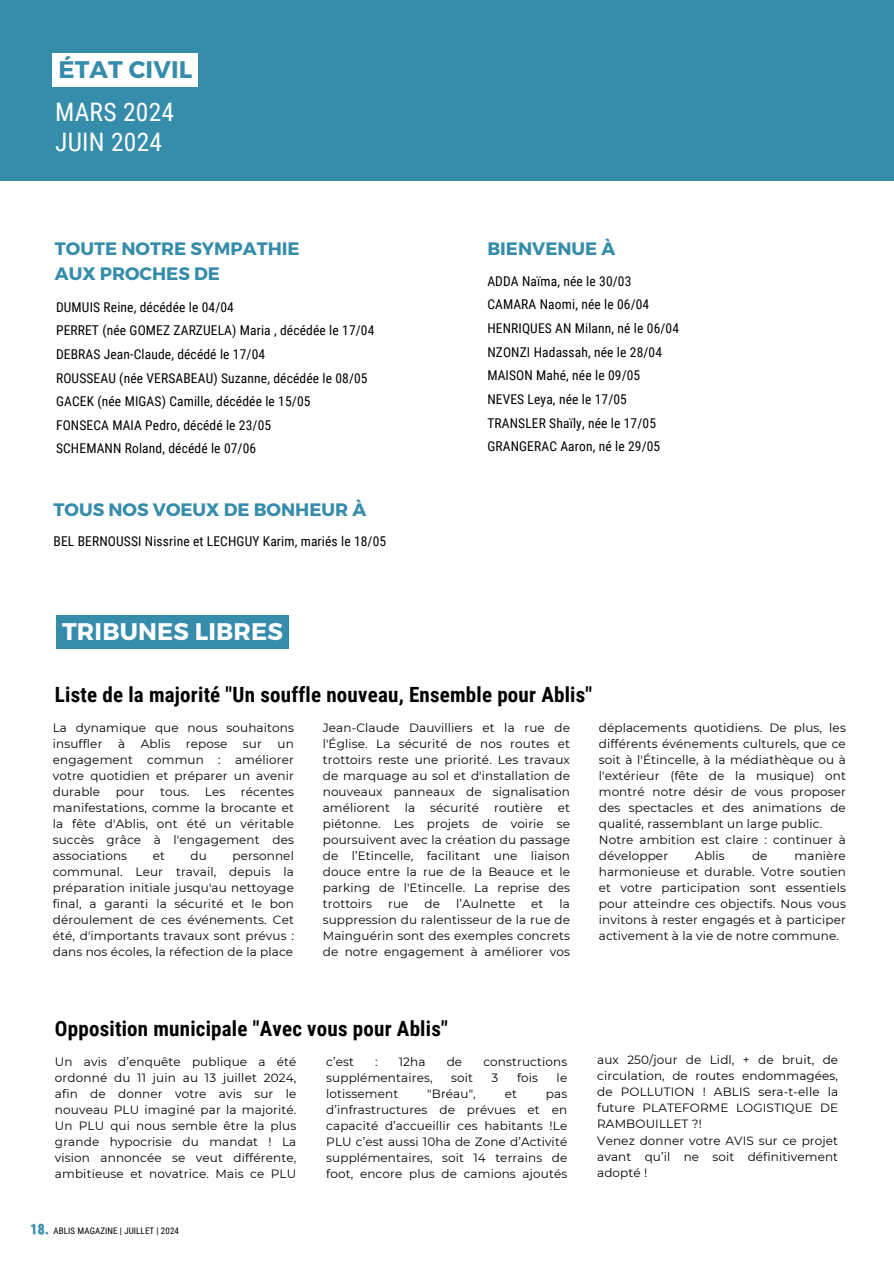
<style>
.page{position:relative;width:894px;height:1264px;background:#fff}
.page>*{position:absolute;margin:0;border:0;box-sizing:border-box;transform-origin:0 0}
.t1{font:25.5px/30.3px "Roboto Condensed";letter-spacing:.01em;color:#fff}
.t2{font:700 24px "Montserrat";letter-spacing:.005em;color:#fff}
.t3{font:700 24px "Montserrat";letter-spacing:.005em;color:#358cab}
.t4{font:700 21px "Roboto Condensed";letter-spacing:.01em;color:#000}
.t5{font:700 18px/24.8px "Montserrat";color:#358cab}
.t6{font:13.5px/23.7px "Roboto Condensed";letter-spacing:.01em;color:#000}
.t7{font:12px/16px "Montserrat";letter-spacing:.01em;color:#000;text-align:justify}
.t8{font:9px "Roboto Condensed";letter-spacing:.01em;color:#000}
.s1{font-weight:700;font-size:14.4px;color:rgb(53 140 171/.4)}
</style>
<div class="page">
<div style="left:0;top:0;width:893px;height:180px;background:#358cab"></div>
<div style="left:56px;top:614px;width:233px;height:34px;background:#358cab"></div>
<div style="left:53px;top:53px;width:145px;height:33px;background:#fff"></div>
<p class="t3" style="left:58px;top:54px;width:135px">ÉTAT CIVIL</p>
<p class="t1" style="left:55px;top:97px;width:120px">MARS 2024<br>JUIN 2024</p>
<h4 class="t5" style="left:55px;top:236px;width:246px">TOUTE NOTRE SYMPATHIE<br>AUX PROCHES DE</h4>
<h6 class="t6" style="left:56px;top:295px;width:320px">DUMUIS Reine, décédée le 04/04<br>PERRET (née GOMEZ ZARZUELA) Maria , décédée le 17/04<br>DEBRAS Jean-Claude, décédé le 17/04<br>ROUSSEAU (née VERSABEAU) Suzanne, décédée le 08/05<br>GACEK (née MIGAS) Camille, décédée le 15/05<br>FONSECA MAIA Pedro, décédé le 23/05<br>SCHEMANN Roland, décédé le 07/06</h6>
<h2 class="t5" style="left:54px;top:496px;width:314px">TOUS NOS VOEUX DE BONHEUR À</h2>
<h4 class="t6" style="left:54px;top:529px;width:334px">BEL BERNOUSSI Nissrine et LECHGUY Karim, mariés le 18/05</h4>
<p class="t2" style="left:62px;top:616px;width:222px">TRIBUNES LIBRES</p>
<h1 class="t5" style="left:487px;top:236px;width:129px">BIENVENUE À</h1>
<h6 class="t6" style="left:487px;top:269px;width:193px">ADDA Naïma, née le 30/03<br>CAMARA Naomi, née le 06/04<br>HENRIQUES AN Milann, né le 06/04<br>NZONZI Hadassah, née le 28/04<br>MAISON Mahé, née le 09/05<br>NEVES Leya, née le 17/05<br>TRANSLER Shaïly, née le 17/05<br>GRANGERAC Aaron, né le 29/05</h6>
<h4 class="t4" style="left:55px;top:682px;width:538px">Liste de la majorité "Un souffle nouveau, Ensemble pour Ablis"</h4>
<p class="t7" style="left:53px;top:720px;width:242px">La dynamique que nous souhaitons insuffler</p>
<p class="t7" style="left:118px;top:736px;width:9px">à</p>
<p class="t7" style="left:141px;top:736px;width:31px">Ablis</p>
<p class="t7" style="left:186px;top:736px;width:43px">repose</p>
<p class="t7" style="left:243px;top:736px;width:20px">sur</p>
<p class="t7" style="left:53px;top:736px;width:242px;text-indent:225px">un engagement commun : améliorer votre quotidien et préparer un avenir durable</p>
<p class="t7" style="left:53px;top:784px;width:242px;text-indent:188px">récentes manifestations, comme la brocante et la fête d'Ablis, ont été un véritable succès grâce à l'engagement des associations</p>
<p class="t7" style="left:116px;top:784px;width:30px">pour</p>
<p class="t7" style="left:160px;top:784px;width:31px">tous.</p>
<p class="t7" style="left:205px;top:784px;width:22px">Les</p>
<p class="t7" style="left:53px;top:848px;width:242px;text-indent:180px">personnel communal. Leur travail, depuis la préparation initiale jusqu'au nettoyage final, a garanti la sécurité et le bon déroulement de ces événements. Cet été, d'importants travaux sont prévus : dans nos écoles, la réfection de la place</p>
<p class="t7" style="left:153px;top:848px;width:14px">et</p>
<p class="t7" style="left:190px;top:848px;width:18px">du</p>
<p class="t7" style="left:322px;top:720px;width:249px">Jean-Claude Dauvilliers et la rue de l'Église. La sécurité de nos routes et trottoirs reste une priorité. Les travaux de marquage au sol et d'installation de nouveaux panneaux de signalisation améliorent la sécurité routière et piétonne. Les projets de voirie se poursuivent avec la création du passage de l’Etincelle, facilitant une liaison douce entre la rue de la Beauce et le parking de l'Etincelle. La reprise des trottoirs</p>
<p class="t7" style="left:388px;top:896px;width:22px">rue</p>
<p class="t7" style="left:424px;top:896px;width:17px">de</p>
<p class="t7" style="left:456px;top:896px;width:61px">l’Aulnette</p>
<p class="t7" style="left:531px;top:896px;width:14px">et</p>
<p class="t7" style="left:322px;top:896px;width:249px;text-indent:237px">la suppression du ralentisseur de la rue de Mainguérin sont des exemples concrets de notre engagement à améliorer vos</p>
<h6 class="t4" style="left:55px;top:1016px;width:394px">Opposition municipale "Avec vous pour Ablis"</h6>
<p class="t7" style="left:55px;top:1053px;width:243px">Un avis d’enquête publique a été ordonné du 11 juin au 13 juillet 2024, afin de donner votre avis sur le nouveau PLU imaginé par la majorité.<br>Un PLU qui nous semble être la plus grande hypocrisie du mandat ! La vision annoncée se veut différente, ambitieuse et novatrice. Mais ce PLU</p>
<p class="t8" style="left:31px;top:1226px;width:149px"><span class="s1">18.</span> ABLIS MAGAZINE | JUILLET | 2024</p>
<p class="t7" style="left:326px;top:1053px;width:29px">c’est</p>
<p class="t7" style="left:375px;top:1053px;width:4px">:</p>
<p class="t7" style="left:399px;top:1053px;width:28px">12ha</p>
<p class="t7" style="left:446px;top:1053px;width:17px">de</p>
<p class="t7" style="left:483px;top:1053px;width:85px">constructions</p>
<p class="t7" style="left:326px;top:1069px;width:108px">supplémentaires,</p>
<p class="t7" style="left:451px;top:1069px;width:23px">soit</p>
<p class="t7" style="left:491px;top:1069px;width:8px">3</p>
<p class="t7" style="left:517px;top:1069px;width:23px">fois</p>
<p class="t7" style="left:556px;top:1069px;width:12px">le</p>
<p class="t7" style="left:326px;top:1085px;width:74px">lotissement</p>
<p class="t7" style="left:427px;top:1085px;width:50px">"Bréau",</p>
<p class="t7" style="left:504px;top:1085px;width:14px">et</p>
<p class="t7" style="left:326px;top:1085px;width:242px;text-indent:219px">pas d’infrastructures de prévues et en capacité d’accueillir ces habitants !Le PLU c’est aussi 10ha de Zone d’Activité supplémentaires, soit 14 terrains de foot, encore plus de camions ajoutés</p>
<h1 class="t7" style="left:598px;top:720px;width:248px">déplacements quotidiens. De plus, les différents événements culturels, que ce soit à l'Étincelle, à la médiathèque ou à l'extérieur (fête de la musique) ont montré notre désir de vous proposer des spectacles et des animations de qualité, rassemblant un large public.</h1>
<h3 class="t7" style="left:598px;top:832px;width:248px">Notre ambition est claire : continuer à développer</h3>
<h3 class="t7" style="left:598px;top:848px;width:248px;text-indent:196px">manière harmonieuse et durable. Votre soutien et votre participation sont essentiels pour atteindre ces objectifs. Nous vous invitons à rester engagés et à participer activement à la vie de notre commune.</h3>
<h3 class="t7" style="left:695px;top:848px;width:31px">Ablis</h3>
<h3 class="t7" style="left:751px;top:848px;width:17px">de</h3>
<h5 class="t7" style="left:597px;top:1052px;width:242px">aux 250/jour de Lidl, + de bruit, de circulation, de routes endommagées, de POLLUTION ! ABLIS sera-t-elle la future PLATEFORME LOGISTIQUE DE RAMBOUILLET ?!</h5>
<h3 class="t7" style="left:597px;top:1132px;width:242px">Venez donner votre AVIS sur ce projet avant qu’il ne soit définitivement adopté !</h3>
</div>
